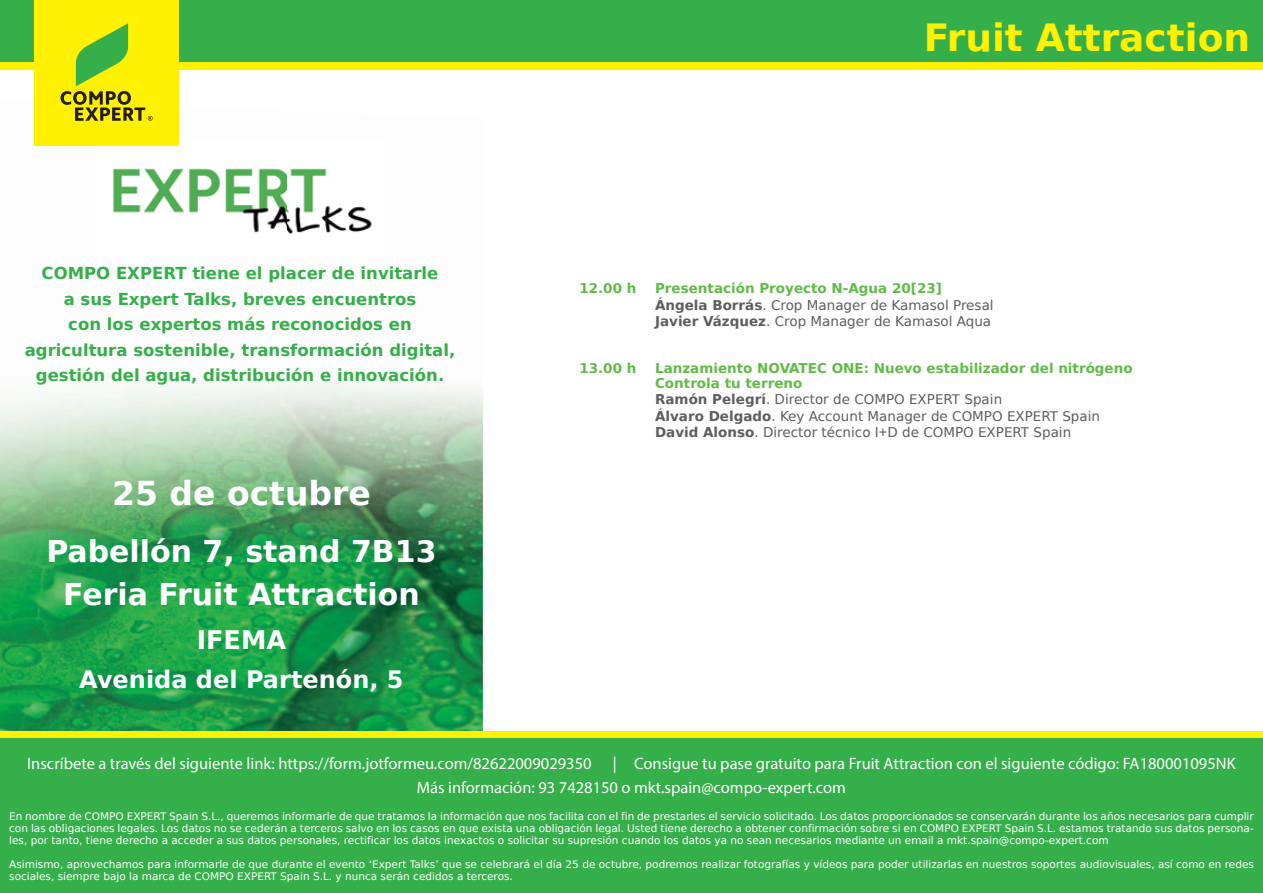
<style>
.page{position:relative;width:1263px;height:893px;background:#fff}
.page>*{position:absolute;margin:0;border:0;box-sizing:border-box;transform-origin:0 0}
.t1{font:700 37.5px "Verajja";color:#fff101}
.t2{font:700 33px "Verajja";color:#fff}
.t3{font:700 30px/43.5px "Verajja";color:#fff;text-align:center}
.t4{font:700 25.5px "Verajja";color:#fff}
.t5{font:700 24px "Verajja";color:#fff}
.t6{font:16.5px/24px "Myriad Pro";color:#fff}
.t7{font:700 16.5px/25.5px "Verajja";color:#35af4a;text-align:center}
.t8{font:13.5px/16.5px "Verajja";color:#5c5d60}
.t9{font:700 13.5px/15px "Verajja";color:#60bb46}
.t10{font:10.5px/12px "Verajja";color:#fff;text-align:justify}
.s1{font-weight:700;color:#60bb46}
.s2{font-weight:700}
</style>
<div class="page">
<img style="left:0;top:100px;width:483px;height:631px">
<img style="left:96px;top:140px;width:288px;height:117px">
<div style="left:0;top:1px;width:1263px;height:69px;background:#fff101"></div>
<div style="left:0;top:0;width:1263px;height:62px;background:#35af4a"></div>
<div style="left:35px;top:0;width:144px;height:145px;background:#fff101"></div>
<svg style="left:60px;top:23px;width:93px;height:98px"></svg>
<div style="left:0;top:731px;width:1263px;height:69px;background:#fff101"></div>
<div style="left:0;top:738px;width:1263px;height:155px;background:#35af4a"></div>
<h3 class="t7" style="left:25px;top:260px;width:432px">COMPO EXPERT tiene el placer de invitarle<br>a sus Expert Talks, breves encuentros<br>con los expertos más reconocidos en agricultura sostenible, transformación digital, gestión del agua, distribución e innovación.</h3>
<h2 class="t2" style="left:112px;top:470px;width:260px">25 de octubre</h2>
<h3 class="t3" style="left:46px;top:528px;width:392px">Pabellón 7, stand 7B13<br>Feria Fruit Attraction</h3>
<h3 class="t4" style="left:197px;top:622px;width:91px">IFEMA</h3>
<h3 class="t5" style="left:79px;top:663px;width:326px">Avenida del Partenón, 5</h3>
<h1 class="t1" style="left:924px;top:12px;width:328px">Fruit Attraction</h1>
<p class="t9" style="left:579px;top:280px;width:59px">12.00 h</p>
<p class="t8" style="left:655px;top:280px;width:340px"><span class="s1">Presentación Proyecto N-Agua 20[23]<br></span><span class="s2">Ángela Borrás</span>. Crop Manager de Kamasol Presal<br><span class="s2">Javier Vázquez</span>. Crop Manager de Kamasol Aqua</p>
<p class="t9" style="left:579px;top:360px;width:59px">13.00 h</p>
<p class="t9" style="left:655px;top:360px;width:479px">Lanzamiento NOVATEC ONE: Nuevo estabilizador del nitrógeno<br>Controla tu terreno</p>
<p class="t8" style="left:655px;top:391px;width:446px"><span class="s2">Ramón Pelegrí</span>. Director de COMPO EXPERT Spain<br><span class="s2">Álvaro Delgado</span>. Key Account Manager de COMPO EXPERT Spain<br><span class="s2">David Alonso</span>. Director técnico I+D de COMPO EXPERT Spain</p>
<h3 class="t6" style="left:417px;top:751px;width:820px;text-indent:196px">| Consigue tu pase gratuito para Fruit Attraction con el siguiente código: FA180001095NK<br>Más información: 93 7428150 o mkt.spain@compo-expert.com</h3>
<h3 class="t6" style="left:27px;top:751px;width:566px">Inscríbete a través del siguiente link: https://form.jotformeu.com/82622009029350</h3>
<p class="t10" style="left:9px;top:810px;width:1246px">En nombre de COMPO EXPERT Spain S.L., queremos informarle de que tratamos la información que nos facilita con el fin de prestarles el servicio solicitado. Los datos proporcionados se conservarán durante los años necesarios para cumplir con las obligaciones legales. Los datos no se cederán a terceros salvo en los casos en que exista una obligación legal. Usted tiene derecho a obtener confirmación sobre si en COMPO EXPERT Spain S.L. estamos tratando sus datos persona&shy;les, por tanto, tiene derecho a acceder a sus datos personales, rectificar los datos inexactos o solicitar su supresión cuando los datos ya no sean necesarios mediante un email a mkt.spain@compo-expert.com</p>
<p class="t10" style="left:9px;top:858px;width:1246px">Asimismo, aprovechamos para informarle de que durante el evento ‘Expert Talks’ que se celebrará el día 25 de octubre, podremos realizar fotografías y vídeos para poder utilizarlas en nuestros soportes audiovisuales, así como en redes sociales, siempre bajo la marca de COMPO EXPERT Spain S.L. y nunca serán cedidos a terceros.</p>
</div>
